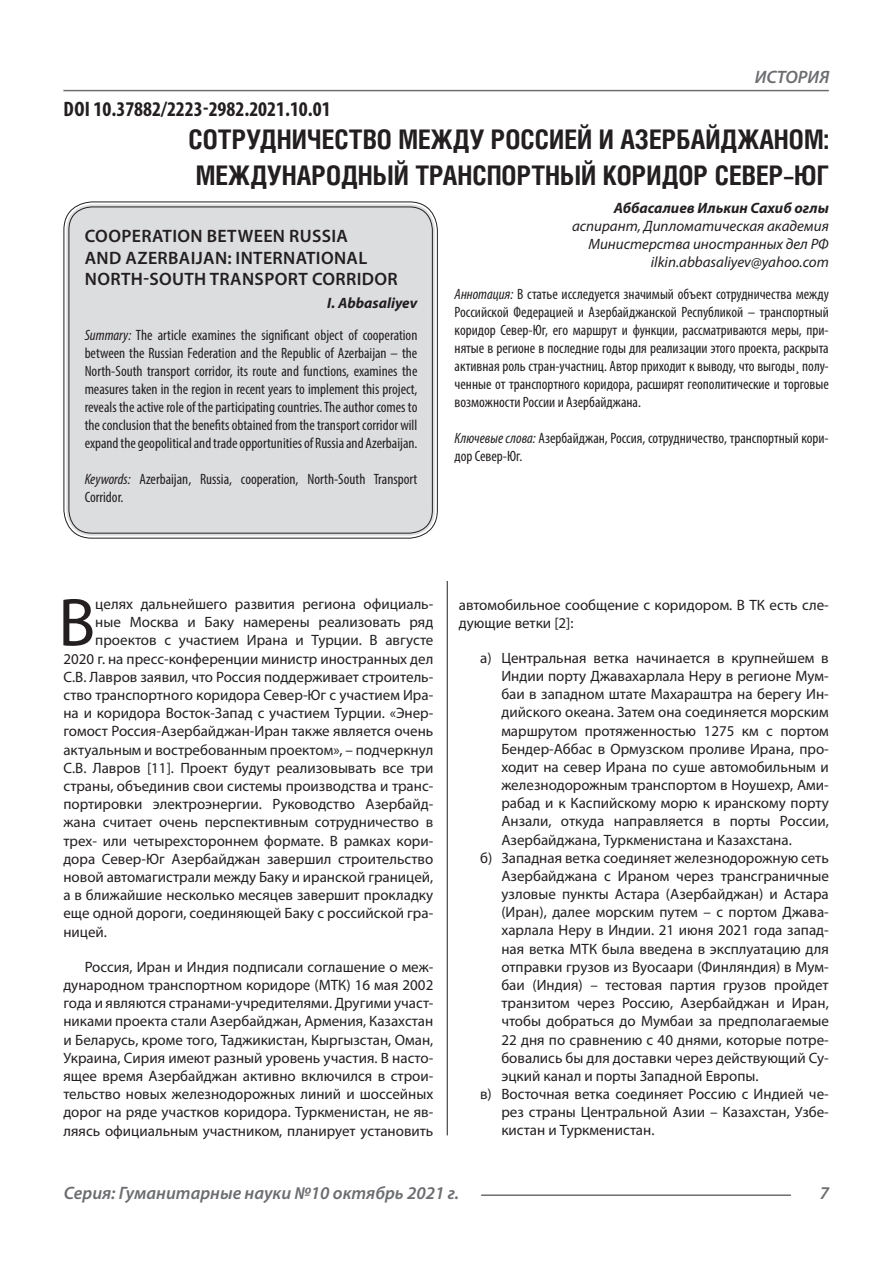
<style>
.page{position:relative;width:893px;height:1263px;background:#fff}
.page>*{position:absolute;margin:0;border:0;box-sizing:border-box;transform-origin:0 0}
.Статья_текст_первый{font:68.4px "Myriad Pro";color:#231f20}
.Статья_название{font:700 27px/36px "Helios Cond C";color:#231f20}
.ДОИ{font:700 condensed 21px "Myriad Pro";color:#231f20}
.Статья_название_англ{font:600 18px/21.6px "Myriad Pro";letter-spacing:.02em;color:#231f20}
.t1{font:italic 600 18px "Myriad Pro";color:#6c6d70}
.Статья_текст{font:15px/18.1px "Myriad Pro";color:#231f20;text-align:justify}
.Статья_текст_первый-2{font:15px "Myriad Pro";color:#231f20}
.Статья_аннотация_анг{font:condensed 15px/18px "Myriad Pro";color:#231f20;text-align:justify}
.Статья_аннотация_тек{font:condensed 15px/18px "Myriad Pro";color:#231f20;text-align:justify}
.Статья_автор_инфо{font:italic 15px/18px "Myriad Pro";color:#231f20;text-align:right}
.Статья_автор_инфо-2{font:italic 700 15px "Myriad Pro";color:#231f20}
.Статья_автор_англ{font:italic 700 15px "Myriad Pro";color:#231f20}
.s1{font-style:italic}
</style>
<div class="page">
<hr style="left:447px;top:128px;width:1px;height:1007px;background:#231f20">
<hr style="left:63px;top:90px;width:766px;height:1px;background:#6c6d70">
<hr style="left:481px;top:1194px;width:310px;height:2px;background:#6c6d70">
<div style="left:443px;top:128px;width:10px;height:453px;background:#fff"></div>
<div style="left:66px;top:204px;width:369px;height:332px;background:#dcdddf;border-radius:26px"></div>
<div style="left:68px;top:206px;width:365px;height:328px;border:1px solid #231f20;border-radius:23px"></div>
<p class="ДОИ" style="left:64px;top:96px;width:269px">DOI 10.37882/2223-2982.2021.10.01</p>
<p class="t1" style="left:755px;top:66px;width:76px">ИСТОРИЯ</p>
<p class="Статья_название" style="left:189px;top:121px;width:642px">СОТРУДНИЧЕСТВО МЕЖДУ РОССИЕЙ И АЗЕРБАЙДЖАНОМ:<br>МЕЖДУНАРОДНЫЙ ТРАНСПОРТНЫЙ КОРИДОР СЕВЕР–ЮГ</p>
<p class="Статья_автор_инфо-2" style="left:614px;top:198px;width:216px">Аббасалиев Илькин Сахиб оглы</p>
<p class="Статья_автор_инфо" style="left:572px;top:216px;width:258px">аспирант, Дипломатическая академия<br>Министерства иностранных дел РФ</p>
<p class="Статья_автор_инфо" style="left:651px;top:252px;width:180px">ilkin.abbasaliyev@yahoo.com</p>
<p class="Статья_аннотация_тек" style="left:455px;top:285px;width:376px"><span class="s1">Аннотация:</span> В статье исследуется значимый объект сотрудничества между Российской Федерацией и Азербайджанской Республикой – транспортный коридор Север-Юг, его маршрут и функции, рассматриваются меры, при&shy;нятые в регионе в последние годы для реализации этого проекта, раскрыта активная роль стран-участниц. Автор приходит к выводу, что выгоды¸ полу&shy;ченные от транспортного коридора, расширят геополитические и торговые возможности России и Азербайджана.</p>
<p class="Статья_аннотация_тек" style="left:455px;top:429px;width:376px"><span class="s1">Ключевые слова:</span> Азербайджан, Россия, сотрудничество, транспортный кори&shy;дор Север-Юг.</p>
<p class="Статья_название_англ" style="left:85px;top:225px;width:314px">COOPERATION BETWEEN RUSSIA<br>AND AZERBAIJAN: INTERNATIONAL<br>NORTH-SOUTH TRANSPORT CORRIDOR</p>
<p class="Статья_автор_англ" style="left:327px;top:293px;width:92px">I. Abbasaliyev</p>
<p class="Статья_аннотация_анг" style="left:85px;top:326px;width:334px"><span class="s1">Summary:</span> The article examines the significant object of cooperation between the Russian Federation and the Republic of Azerbaijan – the North-South transport corridor, its route and functions, examines the measures taken in the region in recent years to implement this project, reveals the active role of the participating countries. The author comes to the conclusion that the benefits obtained from the transport corridor will expand the geopolitical and trade opportunities of Russia and Azerbaijan.</p>
<p class="Статья_аннотация_анг" style="left:85px;top:470px;width:334px"><span class="s1">Keywords:</span> Azerbaijan, Russia, cooperation, North-South Transport<br>Corridor.</p>
<p class="Статья_текст_первый" style="left:58px;top:580px;width:39px">В</p>
<p class="Статья_текст_первый-2" style="left:95px;top:595px;width:340px">целях дальнейшего развития региона официаль-</p>
<p class="Статья_текст_первый-2" style="left:95px;top:613px;width:340px">ные Москва и Баку намерены реализовать ряд</p>
<p class="Статья_текст_первый-2" style="left:95px;top:631px;width:340px">проектов с участием Ирана и Турции. В августе</p>
<p class="Статья_текст_первый-2" style="left:63px;top:649px;width:371px">2020 г. на пресс-конференции министр иностранных дел</p>
<p class="Статья_текст_первый-2" style="left:63px;top:667px;width:371px">С.В. Лавров заявил, что Россия поддерживает строитель-</p>
<p class="Статья_текст_первый-2" style="left:63px;top:686px;width:371px">ство транспортного коридора Север-Юг с участием Ира-</p>
<p class="Статья_текст_первый-2" style="left:63px;top:704px;width:371px">на и коридора Восток-Запад с участием Турции. «Энер-</p>
<p class="Статья_текст_первый-2" style="left:63px;top:722px;width:371px">гомост Россия-Азербайджан-Иран также является очень</p>
<p class="Статья_текст_первый-2" style="left:63px;top:740px;width:371px">актуальным и востребованным проектом», – подчеркнул</p>
<p class="Статья_текст_первый-2" style="left:63px;top:758px;width:371px">С.В. Лавров [11]. Проект будут реализовывать все три</p>
<p class="Статья_текст_первый-2" style="left:63px;top:777px;width:371px">страны, объединив свои системы производства и транс-</p>
<p class="Статья_текст_первый-2" style="left:63px;top:795px;width:371px">портировки электроэнергии. Руководство Азербайд-</p>
<p class="Статья_текст_первый-2" style="left:63px;top:813px;width:371px">жана считает очень перспективным сотрудничество в</p>
<p class="Статья_текст_первый-2" style="left:63px;top:831px;width:371px">трех- или четырехстороннем формате. В рамках кори-</p>
<p class="Статья_текст_первый-2" style="left:63px;top:849px;width:371px">дора Север-Юг Азербайджан завершил строительство</p>
<p class="Статья_текст_первый-2" style="left:63px;top:868px;width:371px">новой автомагистрали между Баку и иранской границей,</p>
<p class="Статья_текст_первый-2" style="left:63px;top:886px;width:371px">а в ближайшие несколько месяцев завершит прокладку</p>
<p class="Статья_текст_первый-2" style="left:63px;top:904px;width:371px">еще одной дороги, соединяющей Баку с российской гра-</p>
<p class="Статья_текст_первый-2" style="left:63px;top:922px;width:45px">ницей.</p>
<p class="Статья_текст" style="left:63px;top:957px;width:371px;text-indent:21px">Россия, Иран и Индия подписали соглашение о меж&shy;дународном транспортном коридоре (МТК) 16 мая 2002 года и являются странами-учредителями. Другими участ&shy;никами проекта стали Азербайджан, Армения, Казахстан и Беларусь, кроме того, Таджикистан, Кыргызстан, Оман, Украина, Сирия имеют разный уровень участия. В насто&shy;ящее время Азербайджан активно включился в строи&shy;тельство новых железнодорожных линий и шоссейных дорог на ряде участков коридора. Туркменистан, не яв&shy;ляясь официальным участником, планирует установить</p>
<p class="Статья_текст" style="left:459px;top:595px;width:371px">автомобильное сообщение с коридором. В ТК есть сле&shy;дующие ветки [2]:</p>
<p class="Статья_текст" style="left:501px;top:648px;width:329px;text-indent:-21px">a) Центральная ветка начинается в крупнейшем в Индии порту Джавахарлала Неру в регионе Мум&shy;баи в западном штате Махараштра на берегу Ин&shy;дийского океана. Затем она соединяется морским маршрутом протяженностью 1275 км с портом Бендер-Аббас в Ормузском проливе Ирана, про&shy;ходит на север Ирана по суше автомобильным и железнодорожным транспортом в Ноушехр, Ами&shy;рабад и к Каспийскому морю к иранскому порту Анзали, откуда направляется в порты России, Азербайджана, Туркменистана и Казахстана.</p>
<p class="Статья_текст" style="left:501px;top:848px;width:329px;text-indent:-21px">б) Западная ветка соединяет железнодорожную сеть Азербайджана с Ираном через трансграничные узловые пункты Астара (Азербайджан) и Астара (Иран), далее морским путем – с портом Джава&shy;харлала Неру в Индии. 21 июня 2021 года запад&shy;ная ветка МТК была введена в эксплуатацию для отправки грузов из Вуосаари (Финляндия) в Мум&shy;баи (Индия) – тестовая партия грузов пройдет транзитом через Россию, Азербайджан и Иран, чтобы добраться до Мумбаи за предполагаемые 22 дня по сравнению с 40 днями, которые потре&shy;бовались бы для доставки через действующий Су&shy;эцкий канал и порты Западной Европы.</p>
<p class="Статья_текст" style="left:501px;top:1085px;width:329px;text-indent:-21px">в) Восточная ветка соединяет Россию с Индией че&shy;рез страны Центральной Азии – Казахстан, Узбе&shy;кистан и Туркменистан.</p>
<p class="t1" style="left:64px;top:1182px;width:397px">Серия: Гуманитарные науки №10 октябрь 2021 г.</p>
<p class="t1" style="left:820px;top:1182px;width:11px">7</p>
</div>
